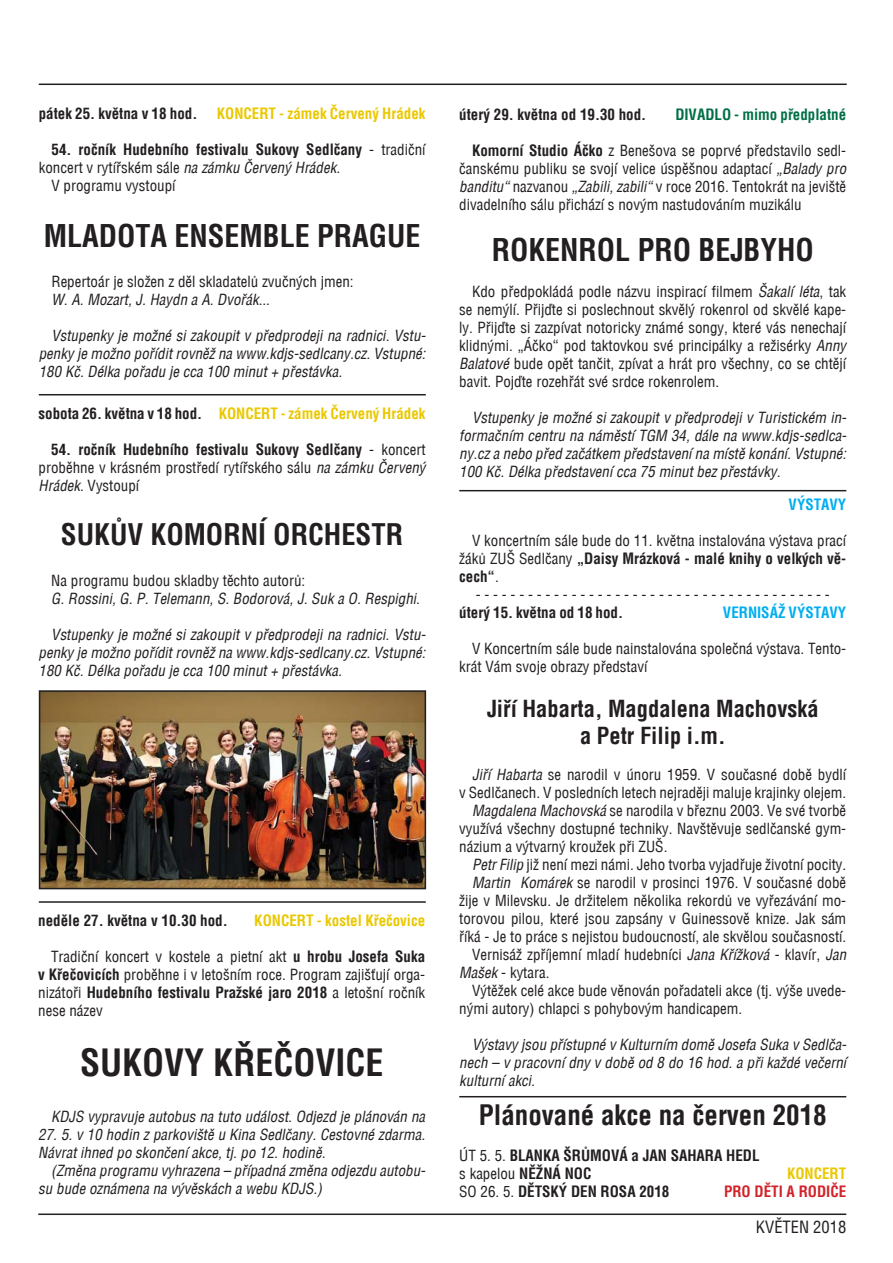
<style>
.page{position:relative;width:893px;height:1263px;background:#fff}
.page>*{position:absolute;margin:0;border:0;box-sizing:border-box;transform-origin:0 0}
.t1{font:700 36px "Switzerland Condensed";color:#231f20}
.t2{font:700 30px "Switzerland Condensed";color:#231f20}
.t3{font:700 28.5px "Switzerland Condensed";color:#231f20}
.t4{font:700 27px "Switzerland Condensed";color:#231f20}
.t5{font:700 22.5px/27px "Switzerland Condensed";color:#231f20;text-align:center}
.t6{font:16.5px "Switzerland Condensed";color:#231f20}
.t7{font:15px/18px "Switzerland Condensed";color:#231f20;text-align:justify}
.t8{font:italic 15px/18px "Switzerland Condensed";color:#231f20;text-align:justify}
.t9{font:700 15px/18px "Switzerland Condensed";color:#231f20}
.t10{font:700 15px "Switzerland Condensed";color:#eac800}
.t11{font:700 15px "Switzerland Condensed";color:#00aeef}
.t12{font:700 15px "Switzerland Condensed";color:#006f45}
.t13{font:700 15px "Switzerland Condensed";color:#d2232a}
.s1{font-weight:400}
.s2{font-style:italic}
.s3{color:#231f20}
.s4{font-weight:700}
.s5{font-style:normal}
</style>
<div class="page">
<hr style="left:38px;top:1214px;width:808px;height:1px;background:#231f20">
<hr style="left:39px;top:84px;width:808px;height:1px;background:#231f20">
<hr style="left:459px;top:1096px;width:387px;height:1px;background:#231f20">
<hr style="left:459px;top:490px;width:387px;height:1px;background:#231f20">
<img style="left:42px;top:693px;width:381px;height:193px">
<div style="left:39px;top:690px;width:387px;height:199px;border:2px solid #231f20"></div>
<hr style="left:39px;top:901px;width:387px;height:2px;background:#231f20">
<hr style="left:39px;top:394px;width:387px;height:1px;background:#231f20">
<p class="t9" style="left:39px;top:105px;width:160px">pátek 25. května v 18 hod.</p>
<p class="t10" style="left:217px;top:105px;width:210px">KONCERT - zámek Červený Hrádek</p>
<p class="t9" style="left:51px;top:141px;width:375px">54. ročník Hudebního festivalu Sukovy Sedlčany <span class="s1">- tradiční</span></p>
<p class="t7" style="left:39px;top:159px;width:303px">koncert v rytířském sále <span class="s2">na zámku Červený Hrádek</span>.</p>
<p class="t7" style="left:51px;top:177px;width:126px">V programu vystoupí</p>
<h2 class="t2" style="left:44px;top:218px;width:378px">MLADOTA ENSEMBLE PRAGUE</h2>
<p class="t7" style="left:51px;top:273px;width:304px">Repertoár je složen z děl skladatelů zvučných jmen:<br><span class="s2">W. A. Mozart, J. Haydn a A. Dvořák</span>...</p>
<p class="t8" style="left:39px;top:327px;width:389px;text-indent:13px">Vstupenky je možné si zakoupit v předprodeji na radnici. Vstu&shy;penky je možno pořídit rovněž na www.kdjs-sedlcany.cz. Vstupné:<br>180 Kč. Délka pořadu je cca 100 minut + přestávka.</p>
<p class="t10" style="left:39px;top:405px;width:388px"><span class="s3">sobota 26. května v 18 hod.</span> KONCERT - zámek Červený Hrádek</p>
<p class="t7" style="left:39px;top:441px;width:388px;text-indent:13px"><span class="s4">54. ročník Hudebního festivalu Sukovy Sedlčany</span> - koncert proběhne v krásném prostředí rytířského sálu <span class="s2">na zámku Červený Hrádek</span>. Vystoupí</p>
<h3 class="t3" style="left:61px;top:518px;width:344px">SUKŮV KOMORNÍ ORCHESTR</h3>
<p class="t8" style="left:51px;top:571px;width:370px"><span class="s5">Na programu budou skladby těchto autorů:<br></span>G. Rossini, G. P. Telemann, S. Bodorová, J. Suk a O. Respighi<span class="s5">.</span></p>
<p class="t8" style="left:39px;top:625px;width:389px;text-indent:13px">Vstupenky je možné si zakoupit v předprodeji na radnici. Vstu&shy;penky je možno pořídit rovněž na www.kdjs-sedlcany.cz. Vstupné:<br>180 Kč. Délka pořadu je cca 100 minut + přestávka.</p>
<p class="t9" style="left:38px;top:911px;width:191px">neděle 27. května v 10.30 hod.</p>
<p class="t10" style="left:254px;top:911px;width:172px">KONCERT - kostel Křečovice</p>
<p class="t7" style="left:38px;top:947px;width:388px;text-indent:13px">Tradiční koncert v kostele a pietní akt <span class="s4">u hrobu Josefa Suka v Křečovicích</span> proběhne i v letošním roce. Program zajišťují orga&shy;nizátoři <span class="s4">Hudebního festivalu Pražské jaro 2018</span> a letošní ročník nese název</p>
<h1 class="t1" style="left:80px;top:1041px;width:305px">SUKOVY KŘEČOVICE</h1>
<p class="t8" style="left:51px;top:1108px;width:376px">KDJS vypravuje autobus na tuto událost. Odjezd je plánován na</p>
<p class="t8" style="left:38px;top:1126px;width:388px">27. 5. v 10 hodin z parkoviště u Kina Sedlčany. Cestovné zdarma.<br>Návrat ihned po skončení akce, tj. po 12. hodině.</p>
<p class="t8" style="left:38px;top:1162px;width:389px;text-indent:13px">(Změna programu vyhrazena – případná změna odjezdu autobu&shy;su bude oznámena na vývěskách a webu KDJS.)</p>
<p class="t9" style="left:459px;top:105px;width:188px">úterý 29. května od 19.30 hod.</p>
<p class="t12" style="left:675px;top:105px;width:172px">DIVADLO - mimo předplatné</p>
<p class="t7" style="left:459px;top:141px;width:388px;text-indent:13px"><span class="s4">Komorní Studio Áčko</span> z Benešova se poprvé představilo sedl&shy;čanskému publiku se svojí velice úspěšnou adaptací <span class="s2">„Balady pro banditu“</span> nazvanou <span class="s2">„Zabili, zabili“</span> v roce 2016. Tentokrát na jeviště divadelního sálu přichází s novým nastudováním muzikálu</p>
<h2 class="t2" style="left:492px;top:232px;width:323px">ROKENROL PRO BEJBYHO</h2>
<p class="t7" style="left:459px;top:282px;width:388px;text-indent:13px">Kdo předpokládá podle názvu inspirací filmem <span class="s2">Šakalí léta</span>, tak se nemýlí. Přijďte si poslechnout skvělý rokenrol od skvělé kape&shy;ly. Přijďte si zazpívat notoricky známé songy, které vás nenechají klidnými. „Áčko“ pod taktovkou své principálky a režisérky <span class="s2">Anny Balatové</span> bude opět tančit, zpívat a hrát pro všechny, co se chtějí bavit. Pojďte rozehřát své srdce rokenrolem.</p>
<p class="t8" style="left:459px;top:408px;width:389px;text-indent:13px">Vstupenky je možné si zakoupit v předprodeji v Turistickém in&shy;formačním centru na náměstí TGM 34, dále na www.kdjs-sedlca&shy;ny.cz a nebo před začátkem představení na místě konání. Vstupné:<br>100 Kč. Délka představení cca 75 minut bez přestávky.</p>
<p class="t11" style="left:789px;top:495px;width:59px">VÝSTAVY</p>
<p class="t7" style="left:459px;top:531px;width:388px;text-indent:13px">V koncertním sále bude do 11. května instalována výstava prací žáků ZUŠ Sedlčany <span class="s4">„Daisy Mrázková - malé knihy o velkých vě&shy;cech“</span>.</p>
<p class="t7" style="left:476px;top:585px;width:356px">- - - - - - - - - - - - - - - - - - - - - - - - - - - - - - - - - - - - - - - - -</p>
<p class="t9" style="left:459px;top:603px;width:165px">úterý 15. května od 18 hod.</p>
<p class="t11" style="left:723px;top:603px;width:125px">VERNISÁŽ VÝSTAVY</p>
<p class="t7" style="left:459px;top:639px;width:388px;text-indent:13px">V Koncertním sále bude nainstalována společná výstava. Tento&shy;krát Vám svoje obrazy představí</p>
<h3 class="t5" style="left:487px;top:695px;width:333px">Jiří Habarta, Magdalena Machovská a Petr Filip i.m.</h3>
<p class="t7" style="left:472px;top:765px;width:376px"><span class="s2">Jiří Habarta</span> se narodil v únoru 1959. V současné době bydlí</p>
<p class="t7" style="left:459px;top:783px;width:388px">v Sedlčanech. V posledních letech nejraději maluje krajinky olejem.</p>
<p class="t7" style="left:472px;top:801px;width:376px"><span class="s2">Magdalena Machovská</span> se narodila v březnu 2003. Ve své tvorbě</p>
<p class="t7" style="left:459px;top:819px;width:388px">využívá všechny dostupné techniky. Navštěvuje sedlčanské gym-</p>
<p class="t7" style="left:459px;top:837px;width:210px">názium a výtvarný kroužek při ZUŠ.</p>
<p class="t7" style="left:472px;top:855px;width:376px"><span class="s2">Petr Filip</span> již není mezi námi. Jeho tvorba vyjadřuje životní pocity.</p>
<p class="t7" style="left:472px;top:873px;width:376px"><span class="s2">Martin Komárek</span> se narodil v prosinci 1976. V současné době</p>
<p class="t7" style="left:459px;top:891px;width:388px">žije v Milevsku. Je držitelem několika rekordů ve vyřezávání mo-</p>
<p class="t7" style="left:459px;top:909px;width:388px">torovou pilou, které jsou zapsány v Guinessově knize. Jak sám</p>
<p class="t7" style="left:459px;top:927px;width:388px">říká - Je to práce s nejistou budoucností, ale skvělou současností.</p>
<p class="t7" style="left:472px;top:945px;width:376px">Vernisáž zpříjemní mladí hudebníci <span class="s2">Jana Křížková</span> - klavír, <span class="s2">Jan</span></p>
<p class="t7" style="left:459px;top:963px;width:92px"><span class="s2">Mašek</span> - kytara.</p>
<p class="t7" style="left:472px;top:981px;width:376px">Výtěžek celé akce bude věnován pořadateli akce (tj. výše uvede-</p>
<p class="t7" style="left:459px;top:999px;width:284px">nými autory) chlapci s pohybovým handicapem.</p>
<p class="t8" style="left:459px;top:1035px;width:389px;text-indent:13px">Výstavy jsou přístupné v Kulturním domě Josefa Suka v Sedlča&shy;nech – v pracovní dny v době od 8 do 16 hod. a při každé večerní kulturní akci.</p>
<h3 class="t4" style="left:479px;top:1099px;width:349px">Plánované akce na červen 2018</h3>
<p class="t9" style="left:459px;top:1147px;width:302px"><span class="s1">ÚT 5. 5.</span> BLANKA ŠRŮMOVÁ a JAN SAHARA HEDL <span class="s1">s kapelou</span> NĚŽNÁ NOC</p>
<p class="t10" style="left:787px;top:1165px;width:61px">KONCERT</p>
<p class="t9" style="left:459px;top:1183px;width:212px"><span class="s1">SO 26. 5.</span> DĚTSKÝ DEN ROSA 2018</p>
<p class="t13" style="left:724px;top:1183px;width:124px">PRO DĚTI A RODIČE</p>
<p class="t6" style="left:756px;top:1217px;width:92px">KVĚTEN 2018</p>
</div>
